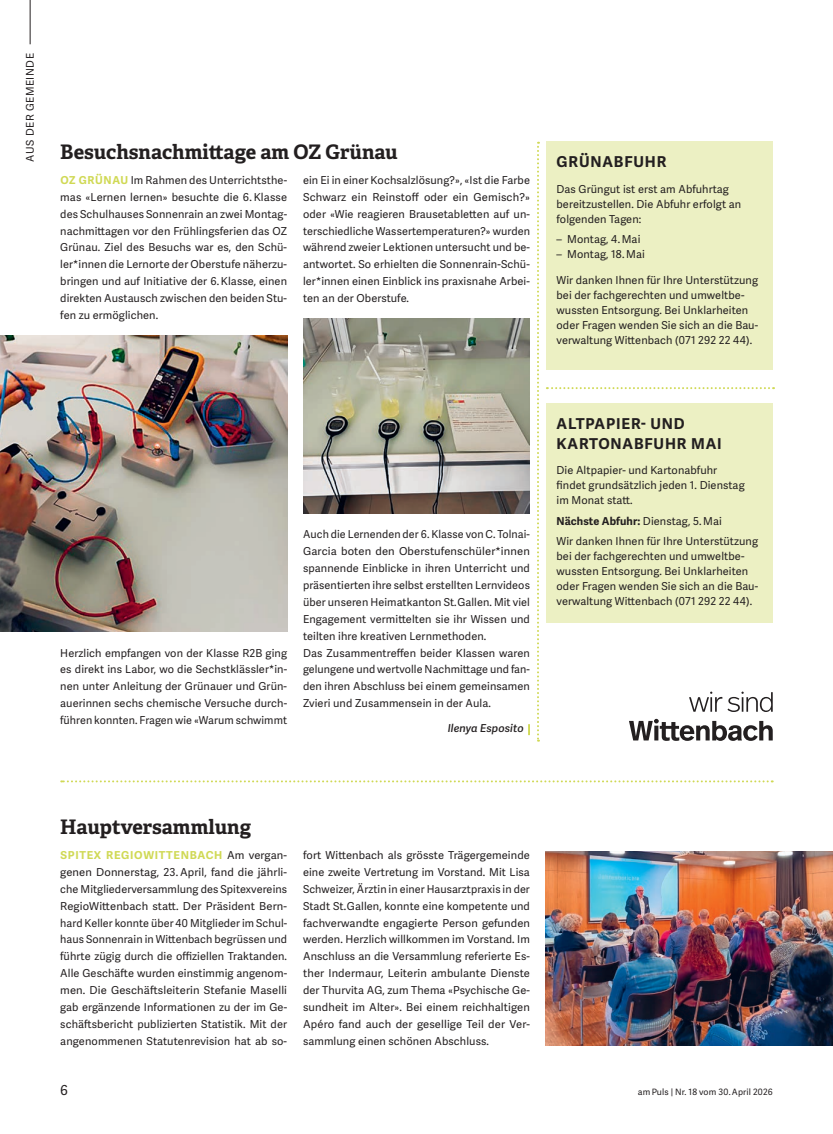
<style>
.page{position:relative;width:833px;height:1134px;background:#fff}
.page>*{position:absolute;margin:0;border:0;box-sizing:border-box;transform-origin:0 0}
.t1{font:700 20px "Adelle";color:#231f20}
.t2{font:700 15px/20px "Adelle Sans";letter-spacing:.055em;color:#231f20}
.t3{font:13.75px "Adelle Sans";color:#231f20}
.t4{font:11px/16.9px "Adelle Sans";letter-spacing:.01em;color:#231f20}
.t5{font:italic 600 11px "Adelle Sans";letter-spacing:.005em;color:#231f20}
.t6{font:10.62px "Adelle Sans";letter-spacing:.05em;color:#231f20}
.t7{font:8.75px "Adelle Sans";letter-spacing:.01em;color:#231f20}
.s1{font-weight:700;color:#d0d955}
.s2{font-weight:700}
</style>
<div class="page">
<hr style="left:30px;top:0;width:1px;height:44px;background:#231f20">
<svg style="left:528px;top:724px;width:2px;height:11px"></svg>
<img style="left:303px;top:319px;width:227px;height:194px">
<img style="left:0;top:336px;width:287px;height:295px">
<img style="left:546px;top:851px;width:287px;height:194px">
<div style="left:546px;top:141px;width:226px;height:229px;background:#ecf0c3"></div>
<div style="left:546px;top:403px;width:226px;height:220px;background:#ecf0c3"></div>
<svg style="left:61px;top:780px;width:711px;height:2px"></svg>
<svg style="left:547px;top:387px;width:227px;height:2px"></svg>
<svg style="left:629px;top:719px;width:143px;height:22px"></svg>
<svg style="left:689px;top:692px;width:83px;height:20px"></svg>
<svg style="left:537px;top:142px;width:2px;height:600px"></svg>
<p class="t6" style="left:24px;top:162px;width:110px;rotate:-90deg">AUS DER GEMEINDE</p>
<h1 class="t1" style="left:60px;top:139px;width:339px">Besuchsnachmittage am OZ Grünau</h1>
<p class="t4" style="left:60px;top:172px;width:228px;text-align:justify"><span class="s1">OZ GRÜNAU</span> Im Rahmen des Unterrichtsthe&shy;mas «Lernen lernen» besuchte die 6. Klasse des Schulhauses Sonnenrain an zwei Montag&shy;nachmittagen vor den Frühlingsferien das OZ Grünau. Ziel des Besuchs war es, den Schü&shy;ler*innen die Lernorte der Oberstufe näherzu&shy;bringen und auf Initiative der 6. Klasse, einen direkten Austausch zwischen den beiden Stu&shy;fen zu ermöglichen.</p>
<p class="t4" style="left:303px;top:172px;width:228px;text-align:justify">ein Ei in einer Kochsalzlösung?», «Ist die Farbe Schwarz ein Reinstoff oder ein Gemisch?» oder «Wie reagieren Brausetabletten auf un&shy;terschiedliche Wassertemperaturen?» wurden während zweier Lektionen untersucht und be&shy;antwortet. So erhielten die Sonnenrain-Schü&shy;ler*innen einen Einblick ins praxisnahe Arbei&shy;ten an der Oberstufe.</p>
<h2 class="t2" style="left:556px;top:152px;width:111px">GRÜNABFUHR</h2>
<p class="t4" style="left:556px;top:182px;width:186px;line-height:15px">Das Grüngut ist erst am Abfuhrtag bereitzustellen. Die Abfuhr erfolgt an folgenden Tagen:</p>
<p class="t4" style="left:556px;top:231px;width:85px">– Montag, 4. Mai</p>
<p class="t4" style="left:556px;top:246px;width:90px">– Montag, 18. Mai</p>
<p class="t4" style="left:556px;top:273px;width:203px;line-height:15px">Wir danken Ihnen für Ihre Unterstützung bei der fachgerechten und umweltbe&shy;wussten Entsorgung. Bei Unklarheiten oder Fragen wenden Sie sich an die Bau&shy;verwaltung Wittenbach (071 292 22 44).</p>
<p class="t4" style="left:60px;top:644px;width:228px;text-align:justify">Herzlich empfangen von der Klasse R2B ging es direkt ins Labor, wo die Sechstklässler*in&shy;nen unter Anleitung der Grünauer und Grün&shy;auerinnen sechs chemische Versuche durch&shy;führen konnten. Fragen wie «Warum schwimmt</p>
<p class="t4" style="left:303px;top:526px;width:228px">Auch die Lernenden der 6. Klasse von C. Tolnai-Garcia boten den Oberstufenschüler*innen spannende Einblicke in ihren Unterricht und präsentierten ihre selbst erstellten Lernvideos über unseren Heimatkanton St.Gallen. Mit viel Engagement vermittelten sie ihr Wissen und teilten ihre kreativen Lernmethoden.<br>Das Zusammentreffen beider Klassen waren gelungene und wertvolle Nachmittage und fan&shy;den ihren Abschluss bei einem gemeinsamen Zvieri und Zusammensein in der Aula.</p>
<p class="t5" style="left:448px;top:722px;width:78px">Ilenya Esposito</p>
<h2 class="t2" style="left:556px;top:414px;width:166px">ALTPAPIER- UND<br>KARTONABFUHR MAI</h2>
<p class="t4" style="left:556px;top:463px;width:190px;line-height:15px">Die Altpapier- und Kartonabfuhr findet grundsätzlich jeden 1. Dienstag im Monat statt.</p>
<p class="t4" style="left:556px;top:511px;width:203px;line-height:20.2px"><span class="s2">Nächste Abfuhr:</span> Dienstag, 5. Mai<br>Wir danken Ihnen für Ihre Unterstützung</p>
<p class="t4" style="left:556px;top:549px;width:203px;line-height:15px">bei der fachgerechten und umweltbe&shy;wussten Entsorgung. Bei Unklarheiten oder Fragen wenden Sie sich an die Bau&shy;verwaltung Wittenbach (071 292 22 44).</p>
<h1 class="t1" style="left:60px;top:814px;width:192px">Hauptversammlung</h1>
<p class="t4" style="left:60px;top:847px;width:228px;text-align:justify"><span class="s1">SPITEX REGIOWITTENBACH</span> Am vergan&shy;genen Donnerstag, 23. April, fand die jährli&shy;che Mitgliederversammlung des Spitexvereins RegioWittenbach statt. Der Präsident Bern&shy;hard Keller konnte über 40 Mitglieder im Schul&shy;haus Sonnenrain in Wittenbach begrüssen und führte zügig durch die offiziellen Traktanden.<br>Alle Geschäfte wurden einstimmig angenom&shy;men. Die Geschäftsleiterin Stefanie Maselli gab ergänzende Informationen zu der im Ge&shy;schäftsbericht publizierten Statistik. Mit der angenommenen Statutenrevision hat ab so-</p>
<p class="t4" style="left:303px;top:847px;width:228px;text-align:justify">fort Wittenbach als grösste Trägergemeinde eine zweite Vertretung im Vorstand. Mit Lisa Schweizer, Ärztin in einer Hausarztpraxis in der Stadt St.Gallen, konnte eine kompetente und fachverwandte engagierte Person gefunden werden. Herzlich willkommen im Vorstand. Im Anschluss an die Versammlung referierte Es&shy;ther Indermaur, Leiterin ambulante Dienste der Thurvita AG, zum Thema «Psychische Ge&shy;sundheit im Alter». Bei einem reichhaltigen Apéro fand auch der gesellige Teil der Ver&shy;sammlung einen schönen Abschluss.</p>
<p class="t3" style="left:60px;top:1082px;width:9px">6</p>
<p class="t7" style="left:638px;top:1087px;width:136px">am Puls | Nr. 18 vom 30. April 2026</p>
</div>
